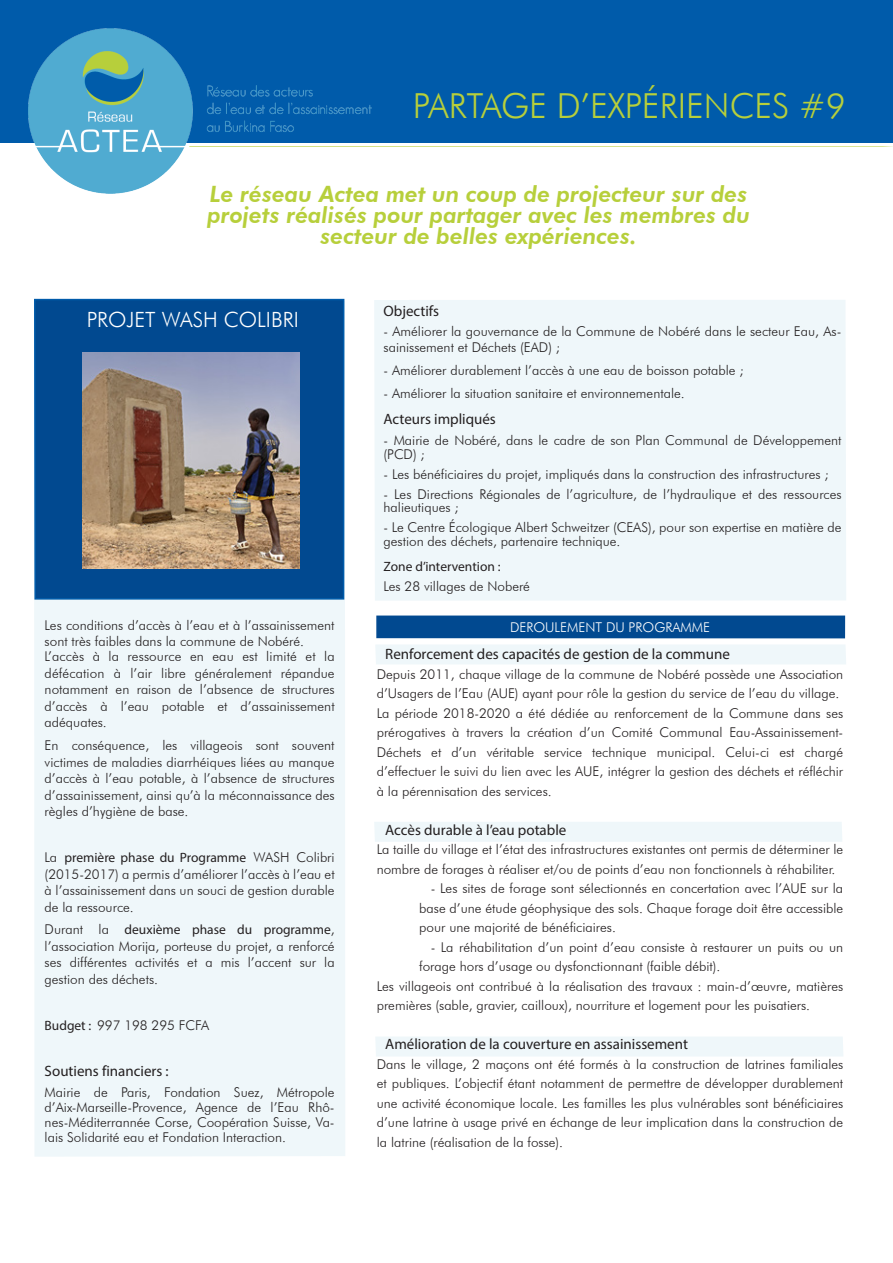
<style>
.page{position:relative;width:893px;height:1263px;background:#fff}
.page>*{position:absolute;margin:0;border:0;box-sizing:border-box;transform-origin:0 0}
.t1{font:300 34.5px "Futura BT";color:#b7cf3b}
.t2{font:italic 800 22.5px/21px "Futura BT";color:#b7cf3b;text-align:center}
.t3{font:300 21px "Futura BT";color:#fff}
.t4{font:15px "Myriad Pro";color:#231f20}
.t5{font:300 13.5px/16.5px "Futura BT";color:#231f20}
.t6{font:300 13.5px "Futura BT";color:#fff}
.t7{font:13.5px "Myriad Pro";color:#231f20}
.s1{font-family:"Myriad Pro";font-weight:400}
</style>
<div class="page">
<div style="left:375px;top:1037px;width:468px;height:19px;background:#eff7fa"></div>
<div style="left:374px;top:822px;width:468px;height:20px;background:#eff7fa"></div>
<div style="left:375px;top:645px;width:471px;height:19px;background:#eff7fa"></div>
<div style="left:0;top:0;width:893px;height:142px;background:#005baa"></div>
<div style="left:34px;top:301px;width:311px;height:856px;background:#eff7fa"></div>
<svg style="left:372px;top:146px;width:521px;height:1px"></svg>
<div style="left:35px;top:300px;width:309px;height:299px;background:#014990"></div>
<div style="left:34px;top:299px;width:310px;height:301px;border:2px solid #005baa"></div>
<img style="left:28px;top:28px;width:344px;height:165px">
<img style="left:83px;top:352px;width:217px;height:216px">
<div style="left:374px;top:300px;width:472px;height:301px;background:#eff7fa"></div>
<div style="left:377px;top:616px;width:467px;height:22px;background:#014990"></div>
<div style="left:376px;top:615px;width:469px;height:23px;border:2px solid #014990"></div>
<p class="t1" style="left:413px;top:84px;width:434px">PARTAGE D’EXPÉRIENCES #9</p>
<p class="t2" style="left:207px;top:184px;width:544px">Le réseau Actea met un coup de projecteur sur des projets réalisés pour partager avec les membres du secteur de belles expériences.</p>
<p class="t3" style="left:87px;top:307px;width:214px">PROJET WASH COLIBRI</p>
<p class="t5" style="left:45px;top:616px;width:291px">Les conditions d’accès à l’eau et à l’assainissement sont très faibles dans la commune de Nobéré.</p>
<p class="t5" style="left:45px;top:648px;width:292px;text-align:justify">L’accès à la ressource en eau est limité et la défécation à l’air libre généralement répandue notamment en raison de l’absence de structures d’accès à l’eau potable et d’assainissement adéquates.</p>
<p class="t5" style="left:45px;top:737px;width:292px;text-align:justify">En conséquence, les villageois sont souvent victimes de maladies diarrhéiques liées au manque d’accès à l’eau potable, à l’absence de structures d’assainissement, ainsi qu’à la méconnaissance des règles d’hygiène de base.</p>
<p class="t5" style="left:45px;top:849px;width:292px;text-align:justify">La <span class="s1">première phase du Programme</span> WASH Colibri (2015-2017) a permis d’améliorer l’accès à l’eau et à l’assainissement dans un souci de gestion durable de la ressource.</p>
<p class="t5" style="left:45px;top:921px;width:292px;text-align:justify">Durant la <span class="s1">deuxième phase du programme</span>, l’association Morija, porteuse du projet, a renforcé ses différentes activités et a mis l’accent sur la gestion des déchets.</p>
<p class="t5" style="left:45px;top:1016px;width:166px"><span class="s1">Budget :</span> 997 198 295 FCFA</p>
<p class="t4" style="left:45px;top:1061px;width:126px">Soutiens financiers :</p>
<p class="t5" style="left:45px;top:1084px;width:292px;line-height:15px;text-align:justify">Mairie de Paris, Fondation Suez, Métropole d’Aix-Marseille-Provence, Agence de l’Eau Rhô&shy;nes-Méditerrannée Corse, Coopération Suisse, Va&shy;lais Solidarité eau et Fondation Interaction.</p>
<p class="t4" style="left:384px;top:302px;width:57px">Objectifs</p>
<p class="t5" style="left:384px;top:323px;width:459px">- Améliorer la gouvernance de la Commune de Nobéré dans le secteur Eau, As&shy;sainissement et Déchets (EAD) ;</p>
<p class="t5" style="left:384px;top:362px;width:362px">- Améliorer durablement l’accès à une eau de boisson potable ;</p>
<p class="t5" style="left:384px;top:385px;width:303px">- Améliorer la situation sanitaire et environnementale.</p>
<p class="t4" style="left:384px;top:410px;width:114px">Acteurs impliqués</p>
<p class="t5" style="left:384px;top:434px;width:459px;line-height:13.5px">- Mairie de Nobéré, dans le cadre de son Plan Communal de Développement (PCD) ;</p>
<p class="t5" style="left:384px;top:466px;width:447px">- Les bénéficiaires du projet, impliqués dans la construction des infrastructures ;</p>
<p class="t5" style="left:384px;top:487px;width:460px;line-height:13.5px">- Les Directions Régionales de l’agriculture, de l’hydraulique et des ressources halieutiques ;</p>
<p class="t5" style="left:384px;top:520px;width:460px;line-height:13.5px">- Le Centre Écologique Albert Schweitzer (CEAS), pour son expertise en matière de gestion des déchets, partenaire technique.</p>
<p class="t7" style="left:384px;top:559px;width:119px">Zone d’intervention :</p>
<p class="t5" style="left:384px;top:578px;width:148px">Les 28 villages de Noberé</p>
<p class="t6" style="left:510px;top:619px;width:202px">DEROULEMENT DU PROGRAMME</p>
<p class="t4" style="left:385px;top:645px;width:346px">Renforcement des capacités de gestion de la commune</p>
<p class="t5" style="left:377px;top:664px;width:468px;line-height:19.5px">Depuis 2011, chaque village de la commune de Nobéré possède une Association d’Usagers de l’Eau (AUE) ayant pour rôle la gestion du service de l’eau du village.</p>
<p class="t5" style="left:377px;top:703px;width:468px;line-height:19.5px;text-align:justify">La période 2018-2020 a été dédiée au renforcement de la Commune dans ses prérogatives à travers la création d’un Comité Communal Eau-Assainissement-Déchets et d’un véritable service technique municipal. Celui-ci est chargé d’effectuer le suivi du lien avec les AUE, intégrer la gestion des déchets et réfléchir à la pérennisation des services.</p>
<p class="t4" style="left:385px;top:820px;width:183px">Accès durable à l’eau potable</p>
<p class="t5" style="left:377px;top:839px;width:468px;line-height:19.5px">La taille du village et l’état des infrastructures existantes ont permis de déterminer le nombre de forages à réaliser et/ou de points d’eau non fonctionnels à réhabiliter.</p>
<p class="t5" style="left:419px;top:878px;width:425px;line-height:19.5px;text-align:justify;text-indent:11px">- Les sites de forage sont sélectionnés en concertation avec l’AUE sur la base d’une étude géophysique des sols. Chaque forage doit être accessible pour une majorité de bénéficiaires.</p>
<p class="t5" style="left:419px;top:937px;width:425px;line-height:19.5px;text-indent:11px">- La réhabilitation d’un point d’eau consiste à restaurer un puits ou un forage hors d’usage ou dysfonctionnant (faible débit).</p>
<p class="t5" style="left:377px;top:976px;width:468px;line-height:19.5px">Les villageois ont contribué à la réalisation des travaux : main-d’œuvre, matières premières (sable, gravier, cailloux), nourriture et logement pour les puisatiers.</p>
<p class="t4" style="left:385px;top:1035px;width:304px">Amélioration de la couverture en assainissement</p>
<p class="t5" style="left:377px;top:1054px;width:468px;line-height:19.5px;text-align:justify">Dans le village, 2 maçons ont été formés à la construction de latrines familiales et publiques. L’objectif étant notamment de permettre de développer durablement une activité économique locale. Les familles les plus vulnérables sont bénéficiaires d’une latrine à usage privé en échange de leur implication dans la construction de la latrine (réalisation de la fosse).</p>
</div>
